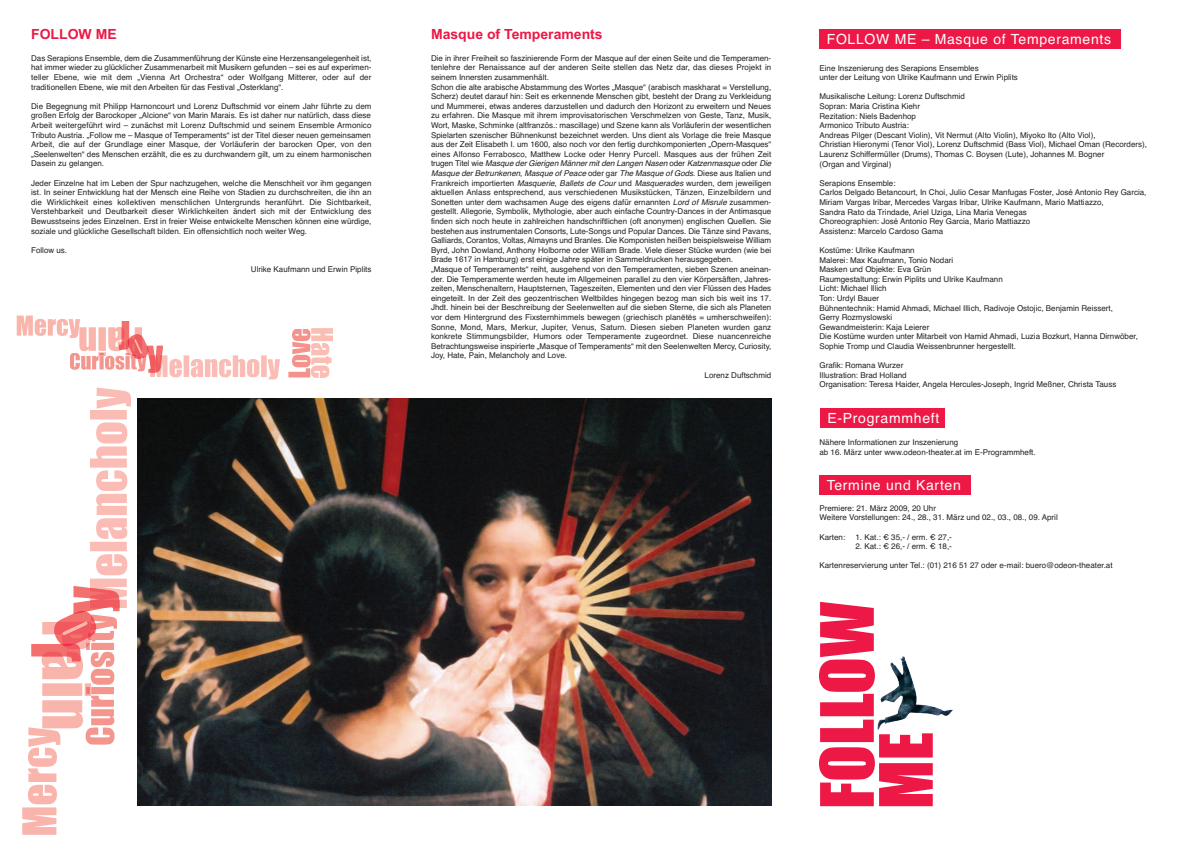
<style>
.page{position:relative;width:1191px;height:842px;background:#fff}
.page>*{position:absolute;margin:0;border:0;box-sizing:border-box;transform-origin:0 0}
.t1{font:67.9px/58.9px "Impact";color:#ed1845}
.t2{font:14px "Helvetica";letter-spacing:.05em;color:#fff}
.t3{font:700 14px "Arial";color:#ed1845}
.t4{font:8px/9.6px "Helvetica";color:#231f20}
.s1{font-style:italic}
</style>
<div class="page">
<img style="left:137px;top:399px;width:634px;height:407px">
<svg style="left:288px;top:328px;width:45px;height:50px"></svg>
<svg style="left:17px;top:315px;width:263px;height:64px"></svg>
<svg style="left:22px;top:387px;width:109px;height:448px"></svg>
<div style="left:819px;top:30px;width:301px;height:19px;background:#ed1845"></div>
<div style="left:819px;top:475px;width:152px;height:20px;background:#ed1845"></div>
<div style="left:820px;top:408px;width:124px;height:20px;background:#ed1845"></div>
<img style="left:877px;top:656px;width:75px;height:74px">
<h2 class="t3" style="left:31px;top:26px;width:87px">FOLLOW ME</h2>
<p class="t4" style="left:31px;top:53px;width:342px;text-align:justify">Das Serapions Ensemble, dem die Zusammenführung der Künste eine Herzensangelegenheit ist, hat immer wieder zu glücklicher Zusammenarbeit mit Musikern gefunden – sei es auf experimen&shy;teller Ebene, wie mit dem „Vienna Art Orchestra“ oder Wolfgang Mitterer, oder auf der traditionellen Ebene, wie mit den Arbeiten für das Festival „Osterklang“.</p>
<p class="t4" style="left:31px;top:101px;width:342px;text-align:justify">Die Begegnung mit Philipp Harnoncourt und Lorenz Duftschmid vor einem Jahr führte zu dem großen Erfolg der Barockoper „Alcione“ von Marin Marais. Es ist daher nur natürlich, dass diese Arbeit weitergeführt wird – zunächst mit Lorenz Duftschmid und seinem Ensemble Armonico Tributo Austria. „Follow me – Masque of Temperaments“ ist der Titel dieser neuen gemeinsamen Arbeit, die auf der Grundlage einer Masque, der Vorläuferin der barocken Oper, von den „Seelenwelten“ des Menschen erzählt, die es zu durchwandern gilt, um zu einem harmonischen Dasein zu gelangen.</p>
<p class="t4" style="left:31px;top:178px;width:342px;text-align:justify">Jeder Einzelne hat im Leben der Spur nachzugehen, welche die Menschheit vor ihm gegangen ist. In seiner Entwicklung hat der Mensch eine Reihe von Stadien zu durchschreiten, die ihn an die Wirklichkeit eines kollektiven menschlichen Untergrunds heranführt. Die Sichtbarkeit, Verstehbarkeit und Deutbarkeit dieser Wirklichkeiten ändert sich mit der Entwicklung des Bewusstseins jedes Einzelnen. Erst in freier Weise entwickelte Menschen können eine würdige, soziale und glückliche Gesellschaft bilden. Ein offensichtlich noch weiter Weg.</p>
<p class="t4" style="left:31px;top:245px;width:38px">Follow us.</p>
<p class="t4" style="left:251px;top:264px;width:122px">Ulrike Kaufmann und Erwin Piplits</p>
<h2 class="t3" style="left:431px;top:26px;width:173px">Masque of Temperaments</h2>
<p class="t4" style="left:431px;top:53px;width:342px">Die in ihrer Freiheit so faszinierende Form der Masque auf der einen Seite und die Temperamen&shy;tenlehre der Renaissance auf der anderen Seite stellen das Netz dar, das dieses Projekt in seinem Innersten zusammenhält.<br>Schon die alte arabische Abstammung des Wortes „Masque“ (arabisch maskharat = Verstellung, Scherz) deutet darauf hin: Seit es erkennende Menschen gibt, besteht der Drang zu Verkleidung und Mummerei, etwas anderes darzustellen und dadurch den Horizont zu erweitern und Neues zu erfahren. Die Masque mit ihrem improvisatorischen Verschmelzen von Geste, Tanz, Musik, Wort, Maske, Schminke (altfranzös.: mascillage) und Szene kann als Vorläuferin der wesentlichen Spielarten szenischer Bühnenkunst bezeichnet werden. Uns dient als Vorlage die freie Masque aus der Zeit Elisabeth I. um 1600, also noch vor den fertig durchkomponierten „Opern-Masques“ eines Alfonso Ferrabosco, Matthew Locke oder Henry Purcell. Masques aus der frühen Zeit trugen Titel wie <span class="s1">Masque der Gierigen Männer mit den Langen Nasen</span> oder <span class="s1">Katzenmasque</span> oder <span class="s1">Die Masque der Betrunkenen</span>, <span class="s1">Masque of Peace</span> oder gar <span class="s1">The Masque of Gods</span>. Diese aus Italien und Frankreich importierten <span class="s1">Masquerie</span>, <span class="s1">Ballets de Cour</span> und <span class="s1">Masquerades</span> wurden, dem jeweiligen aktuellen Anlass entsprechend, aus verschiedenen Musikstücken, Tänzen, Einzelbildern und Sonetten unter dem wachsamen Auge des eigens dafür ernannten <span class="s1">Lord of Misrule</span> zusammen&shy;gestellt. Allegorie, Symbolik, Mythologie, aber auch einfache Country-Dances in der Antimasque finden sich noch heute in zahlreichen handschriftlichen (oft anonymen) englischen Quellen. Sie bestehen aus instrumentalen Consorts, Lute-Songs und Popular Dances. Die Tänze sind Pavans, Galliards, Corantos, Voltas, Almayns und Branles. Die Komponisten heißen beispielsweise William Byrd, John Dowland, Anthony Holborne oder William Brade. Viele dieser Stücke wurden (wie bei Brade 1617 in Hamburg) erst einige Jahre später in Sammeldrucken herausgegeben.<br>„Masque of Temperaments“ reiht, ausgehend von den Temperamenten, sieben Szenen aneinan&shy;der. Die Temperamente werden heute im Allgemeinen parallel zu den vier Körpersäften, Jahres&shy;zeiten, Menschenaltern, Hauptsternen, Tageszeiten, Elementen und den vier Flüssen des Hades eingeteilt. In der Zeit des geozentrischen Weltbildes hingegen bezog man sich bis weit ins 17.<br>Jhdt. hinein bei der Beschreibung der Seelenwelten auf die sieben Sterne, die sich als Planeten vor dem Hintergrund des Fixsternhimmels bewegen (griechisch planētēs = umherschweifen):<br>Sonne, Mond, Mars, Merkur, Jupiter, Venus, Saturn. Diesen sieben Planeten wurden ganz konkrete Stimmungsbilder, Humors oder Temperamente zugeordnet. Diese nuancenreiche Betrachtungsweise inspirierte „Masque of Temperaments“ mit den Seelenwelten Mercy, Curiosity, Joy, Hate, Pain, Melancholy and Love.</p>
<p class="t4" style="left:704px;top:370px;width:68px">Lorenz Duftschmid</p>
<h2 class="t2" style="left:826px;top:31px;width:286px">FOLLOW ME – Masque of Temperaments</h2>
<p class="t4" style="left:819px;top:63px;width:200px">Eine Inszenierung des Serapions Ensembles<br>unter der Leitung von Ulrike Kaufmann und Erwin Piplits</p>
<p class="t4" style="left:819px;top:92px;width:329px">Musikalische Leitung: Lorenz Duftschmid<br>Sopran: Maria Cristina Kiehr<br>Rezitation: Niels Badenhop<br>Armonico Tributo Austria:<br>Andreas Pilger (Descant Violin), Vit Nermut (Alto Violin), Miyoko Ito (Alto Viol),<br>Christian Hieronymi (Tenor Viol), Lorenz Duftschmid (Bass Viol), Michael Oman (Recorders), Laurenz Schiffermüller (Drums), Thomas C. Boysen (Lute), Johannes M. Bogner<br>(Organ and Virginal)</p>
<p class="t4" style="left:819px;top:178px;width:328px">Serapions Ensemble:<br>Carlos Delgado Betancourt, In Choi, Julio Cesar Manfugas Foster, José Antonio Rey Garcia, Miriam Vargas Iribar, Mercedes Vargas Iribar, Ulrike Kaufmann, Mario Mattiazzo,<br>Sandra Rato da Trindade, Ariel Uziga, Lina Maria Venegas<br>Choreographien: José Antonio Rey Garcia, Mario Mattiazzo<br>Assistenz: Marcelo Cardoso Gama</p>
<p class="t4" style="left:819px;top:245px;width:320px">Kostüme: Ulrike Kaufmann<br>Malerei: Max Kaufmann, Tonio Nodari<br>Masken und Objekte: Eva Grün<br>Raumgestaltung: Erwin Piplits und Ulrike Kaufmann<br>Licht: Michael Illich<br>Ton: Urdyl Bauer<br>Bühnentechnik: Hamid Ahmadi, Michael Illich, Radivoje Ostojic, Benjamin Reissert,<br>Gerry Rozmyslowski<br>Gewandmeisterin: Kaja Leierer<br>Die Kostüme wurden unter Mitarbeit von Hamid Ahmadi, Luzia Bozkurt, Hanna Dirnwöber, Sophie Tromp und Claudia Weissenbrunner hergestellt.</p>
<p class="t4" style="left:819px;top:361px;width:298px">Grafik: Romana Wurzer<br>Illustration: Brad Holland<br>Organisation: Teresa Haider, Angela Hercules-Joseph, Ingrid Meßner, Christa Tauss</p>
<h2 class="t2" style="left:827px;top:410px;width:113px">E-Programmheft</h2>
<p class="t4" style="left:819px;top:437px;width:218px">Nähere Informationen zur Inszenierung<br>ab 16. März unter www.odeon-theater.at im E-Programmheft.</p>
<h2 class="t2" style="left:826px;top:477px;width:136px">Termine und Karten</h2>
<p class="t4" style="left:819px;top:503px;width:240px">Premiere: 21. März 2009, 20 Uhr<br>Weitere Vorstellungen: 24., 28., 31. März und 02., 03., 08., 09. April</p>
<p class="t4" style="left:819px;top:532px;width:27px">Karten:</p>
<p class="t4" style="left:855px;top:532px;width:98px">1. Kat.: € 35,- / erm. € 27,-</p>
<p class="t4" style="left:855px;top:541px;width:98px">2. Kat.: € 26,- / erm. € 18,-</p>
<p class="t4" style="left:819px;top:561px;width:295px">Kartenreservierung unter Tel.: (01) 216 51 27 oder e-mail: buero@odeon-theater.at</p>
<h1 class="t1" style="left:821px;top:809px;width:209px;rotate:-90deg">FOLLOW<br>ME</h1>
</div>
